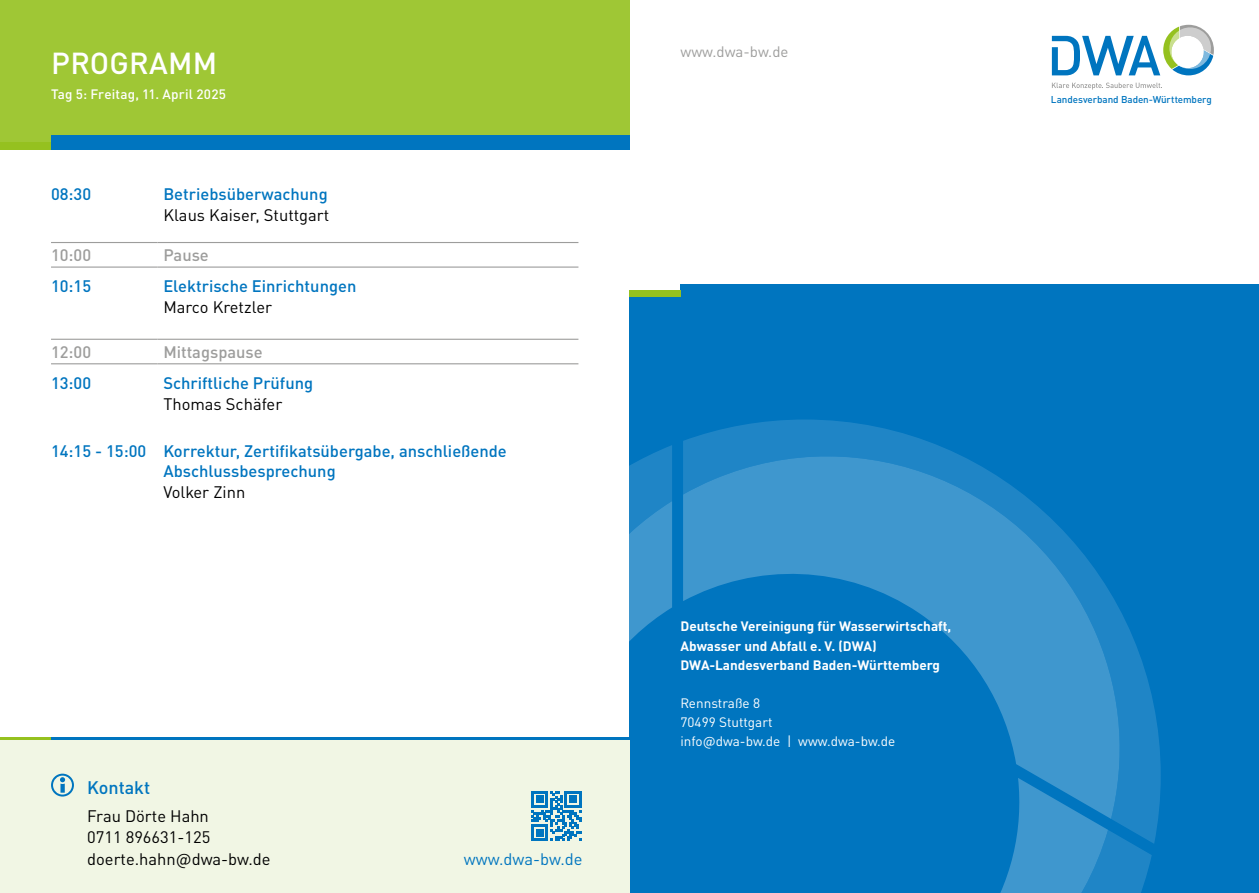
<style>
.page{position:relative;width:1259px;height:893px;background:#fff}
.page>*{position:absolute;margin:0;border:0;box-sizing:border-box;transform-origin:0 0}
.t1{font:500 30px "DINOT";letter-spacing:.01em;color:#fff}
.t2{font:500 18px "DINOT";letter-spacing:-.005em;color:#0075bf}
.t3{font:500 16.5px/19.8px "DINOT";color:#0075bf}
.t4{font:16.5px/21.8px "DINOT";color:#000}
.t5{font:500 16.5px "DINOT";color:#9d9d9c}
.t6{font:16.5px "DINOT";color:#0075bf}
.t7{font:15px "DINOT";color:#9d9d9c}
.t8{font:700 13.5px/19.2px "DINOT";color:#fff}
.t9{font:13.5px/19.2px "DINOT";color:#fff}
.t10{font:500 13.5px "DINOT";letter-spacing:.015em;color:#fff}
.t11{font:500 9.9px "DINOT";letter-spacing:-.01em;color:#0075bf}
</style>
<div class="page">
<div style="left:0;top:0;width:629px;height:148px;background:#9fc735"></div>
<hr style="left:51px;top:242px;width:106px;height:1px;background:#9d9d9c">
<hr style="left:157px;top:242px;width:421px;height:1px;background:#9d9d9c">
<hr style="left:51px;top:267px;width:106px;height:1px;background:#9d9d9c">
<hr style="left:157px;top:267px;width:421px;height:1px;background:#9d9d9c">
<hr style="left:51px;top:339px;width:106px;height:1px;background:#9d9d9c">
<hr style="left:157px;top:339px;width:421px;height:1px;background:#9d9d9c">
<hr style="left:51px;top:363px;width:106px;height:1px;background:#9d9d9c">
<hr style="left:157px;top:363px;width:421px;height:1px;background:#9d9d9c">
<div style="left:629px;top:293px;width:630px;height:600px;background:#0075bf"></div>
<svg style="left:1151px;top:694px;width:9px;height:150px"></svg>
<svg style="left:683px;top:419px;width:253px;height:26px;fill:#1f85c6"></svg>
<svg style="left:629px;top:445px;width:522px;height:448px"></svg>
<svg style="left:669px;top:778px;width:439px;height:115px"></svg>
<div style="left:680px;top:284px;width:579px;height:13px;background:#0075bf"></div>
<div style="left:629px;top:290px;width:51px;height:7px;background:#95c11f"></div>
<svg style="left:1052px;top:83px;width:110px;height:7px"></svg>
<svg style="left:1052px;top:25px;width:162px;height:50px"></svg>
<div style="left:0;top:142px;width:64px;height:7px;background:#95c11f"></div>
<div style="left:51px;top:135px;width:578px;height:14px;background:#0075bf"></div>
<div style="left:0;top:738px;width:629px;height:155px;background:#f1f6e4"></div>
<hr style="left:0;top:737px;width:51px;height:3px;background:#95c11f">
<svg style="left:51px;top:774px;width:23px;height:22px"></svg>
<svg style="left:531px;top:791px;width:50px;height:50px"></svg>
<hr style="left:51px;top:737px;width:578px;height:3px;background:#0075bf">
<h1 class="t1" style="left:51px;top:39px;width:168px">PROGRAMM</h1>
<p class="t10" style="left:51px;top:84px;width:176px">Tag 5: Freitag, 11. April 2025</p>
<p class="t3" style="left:51px;top:183px;width:42px">08:30</p>
<p class="t3" style="left:163px;top:183px;width:166px">Betriebsüberwachung</p>
<p class="t4" style="left:163px;top:203px;width:167px">Klaus Kaiser, Stuttgart</p>
<p class="t5" style="left:51px;top:242px;width:42px">10:00</p>
<p class="t5" style="left:163px;top:242px;width:47px">Pause</p>
<p class="t3" style="left:51px;top:276px;width:42px">10:15</p>
<p class="t3" style="left:163px;top:276px;width:194px">Elektrische Einrichtungen</p>
<p class="t4" style="left:163px;top:296px;width:110px">Marco Kretzler</p>
<p class="t5" style="left:51px;top:339px;width:42px">12:00</p>
<p class="t5" style="left:163px;top:339px;width:101px">Mittagspause</p>
<p class="t3" style="left:51px;top:372px;width:42px">13:00</p>
<p class="t3" style="left:163px;top:372px;width:151px">Schriftliche Prüfung</p>
<p class="t4" style="left:163px;top:392px;width:120px">Thomas Schäfer</p>
<p class="t3" style="left:163px;top:440px;width:345px;text-indent:-112px">14:15 - 15:00 Korrektur, Zertifikatsübergabe, anschließende<br>Abschlussbesprechung</p>
<p class="t4" style="left:163px;top:480px;width:83px">Volker Zinn</p>
<p class="t2" style="left:87px;top:773px;width:64px">Kontakt</p>
<p class="t4" style="left:87px;top:804px;width:185px">Frau Dörte Hahn<br>0711 896631-125 doerte.hahn@dwa-bw.de</p>
<p class="t6" style="left:464px;top:847px;width:120px">www.dwa-bw.de</p>
<p class="t7" style="left:680px;top:41px;width:109px">www.dwa-bw.de</p>
<p class="t8" style="left:680px;top:616px;width:272px">Deutsche Vereinigung für Wasserwirtschaft,<br>Abwasser und Abfall e. V. (DWA)<br>DWA-Landesverband Baden-Württemberg</p>
<p class="t9" style="left:680px;top:693px;width:216px">Rennstraße 8<br>70499 Stuttgart<br>info@dwa-bw.de | www.dwa-bw.de</p>
<p class="t11" style="left:1051px;top:92px;width:162px">Landesverband Baden-Württemberg</p>
</div>
